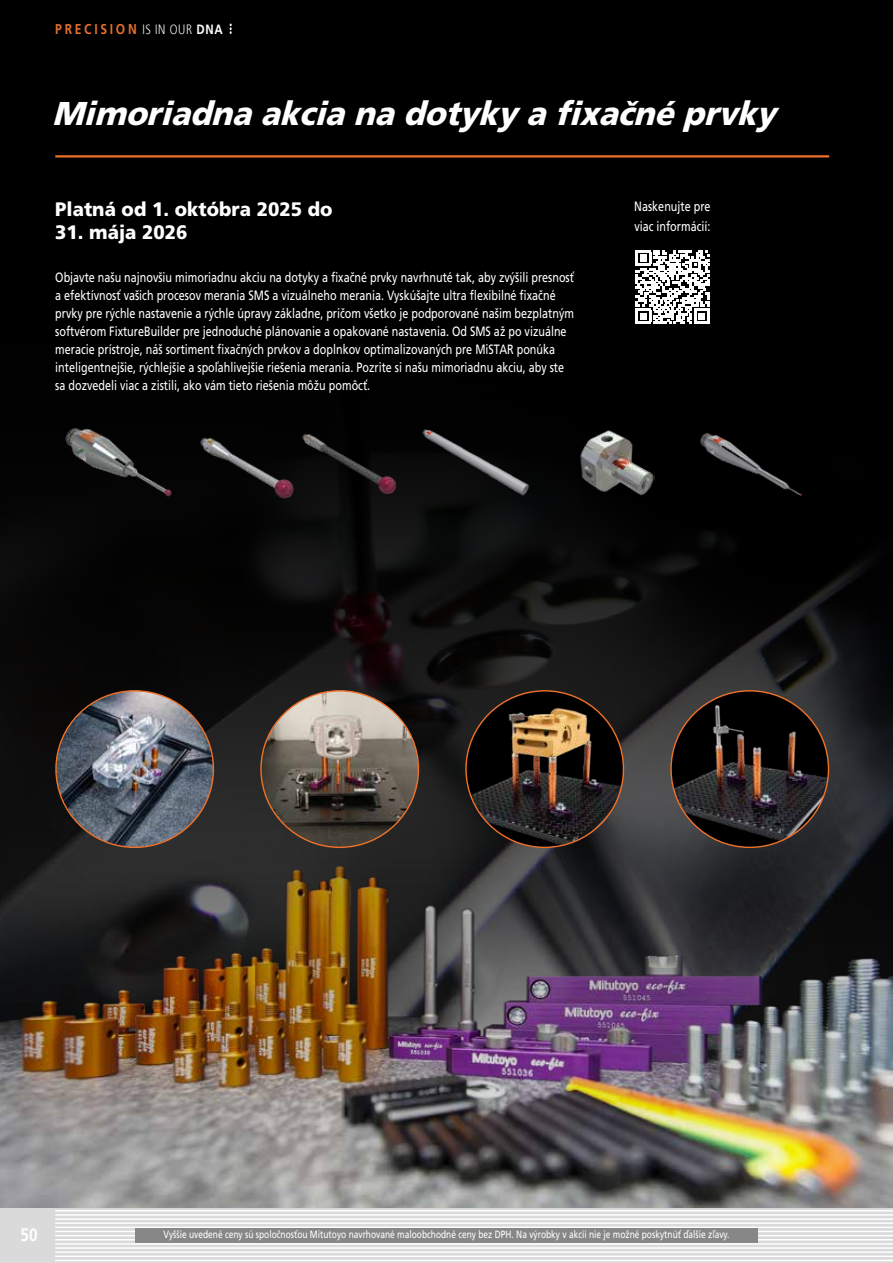
<style>
.page{position:relative;width:893px;height:1263px;background:#fff}
.page>*{position:absolute;margin:0;border:0;box-sizing:border-box;transform-origin:0 0}
.t1{font:italic 900 33px "Mitutoyo Frutiger";color:#fff}
.t2{font:900 19.5px "Mitutoyo Frutiger";color:#fff}
.t3{font:700 18px "Mitutoyo Frutiger";color:#fff}
.t4{font:700 14.25px "Mitutoyo Frutiger";letter-spacing:.19em;color:#e46f2e}
.t5{font:13.5px/18px "Mitutoyo Frutiger";color:#fff}
.t6{font:10.5px "Mitutoyo Frutiger";color:#fff}
.s1{font-weight:300;font-size:13.5px;color:#fff}
.s2{font-size:13.5px;color:#fff}
</style>
<div class="page">
<div style="left:0;top:1208px;width:55px;height:55px;background:#dadada"></div>
<div style="left:55px;top:1208px;width:838px;height:55px;background:#dadada"></div>
<hr style="left:55px;top:1210px;width:838px;height:1px;background:#fff">
<hr style="left:55px;top:1214px;width:838px;height:2px;background:#fff">
<hr style="left:55px;top:1218px;width:838px;height:2px;background:#fff">
<hr style="left:55px;top:1222px;width:838px;height:2px;background:#fff">
<hr style="left:55px;top:1226px;width:838px;height:2px;background:#fff">
<hr style="left:55px;top:1231px;width:838px;height:1px;background:#fff">
<hr style="left:55px;top:1235px;width:838px;height:1px;background:#fff">
<hr style="left:55px;top:1239px;width:838px;height:1px;background:#fff">
<hr style="left:55px;top:1243px;width:838px;height:1px;background:#fff">
<hr style="left:55px;top:1247px;width:838px;height:2px;background:#fff">
<hr style="left:55px;top:1251px;width:838px;height:2px;background:#fff">
<hr style="left:55px;top:1255px;width:838px;height:2px;background:#fff">
<hr style="left:55px;top:1260px;width:838px;height:1px;background:#fff">
<div style="left:135px;top:1228px;width:623px;height:14px;background:#878787"></div>
<div style="left:0;top:0;width:893px;height:155px;background:#000"></div>
<img style="left:0;top:157px;width:893px;height:1051px">
<svg style="left:636px;top:250px;width:74px;height:74px"></svg>
<img style="left:261px;top:691px;width:157px;height:156px">
<img style="left:56px;top:691px;width:157px;height:156px">
<img style="left:466px;top:691px;width:157px;height:156px">
<img style="left:671px;top:691px;width:157px;height:156px">
<img style="left:55px;top:422px;width:122px;height:80px">
<img style="left:414px;top:422px;width:122px;height:80px">
<img style="left:579px;top:428px;width:76px;height:68px">
<img style="left:194px;top:420px;width:106px;height:84px">
<img style="left:295px;top:424px;width:106px;height:76px">
<img style="left:689px;top:418px;width:119px;height:88px">
<hr style="left:55px;top:155px;width:774px;height:2px;background:#ee712a">
<svg style="left:230px;top:24px;width:2px;height:10px"></svg>
<p class="t4" style="left:55px;top:21px;width:169px">PRECISION <span class="s1">IS IN OUR</span> <span class="s2">DNA</span></p>
<h1 class="t1" style="left:52px;top:93px;width:735px">Mimoriadnaakcianadotykyafixačnéprvky</h1>
<h2 class="t2" style="left:55px;top:197px;width:279px">Platná od 1. októbra 2025 do</h2>
<h2 class="t2" style="left:55px;top:220px;width:134px">31. mája 2026</h2>
<p class="t5" style="left:55px;top:268px;width:520px">Objavte našu najnovšiu mimoriadnu akciu na dotyky a fixačné prvky navrhnuté tak, aby zvýšili presnosť a efektívnosť vašich procesov merania SMS a vizuálneho merania. Vyskúšajte ultra flexibilné fixačné prvky pre rýchle nastavenie a rýchle úpravy základne, pričom všetko je podporované našim bezplatným softvérom FixtureBuilder pre jednoduché plánovanie a opakované nastavenia. Od SMS až po vizuálne meracie prístroje, náš sortiment fixačných prvkov a doplnkov optimalizovaných pre MiSTAR ponúka inteligentnejšie, rýchlejšie a spoľahlivejšie riešenia merania. Pozrite si našu mimoriadnu akciu, aby ste sa dozvedeli viac a zistili, ako vám tieto riešenia môžu pomôcť.</p>
<p class="t5" style="left:634px;top:197px;width:78px;line-height:19.5px">Naskenujte pre viac informácií:</p>
<h3 class="t3" style="left:21px;top:1224px;width:19px">50</h3>
<p class="t6" style="left:164px;top:1228px;width:567px">Vyššie uvedené ceny sú spoločnosťou Mitutoyo navrhované maloobchodné ceny bez DPH. Na výrobky v akcii nie je možné poskytnúť ďalšie zľavy.</p>
</div>
